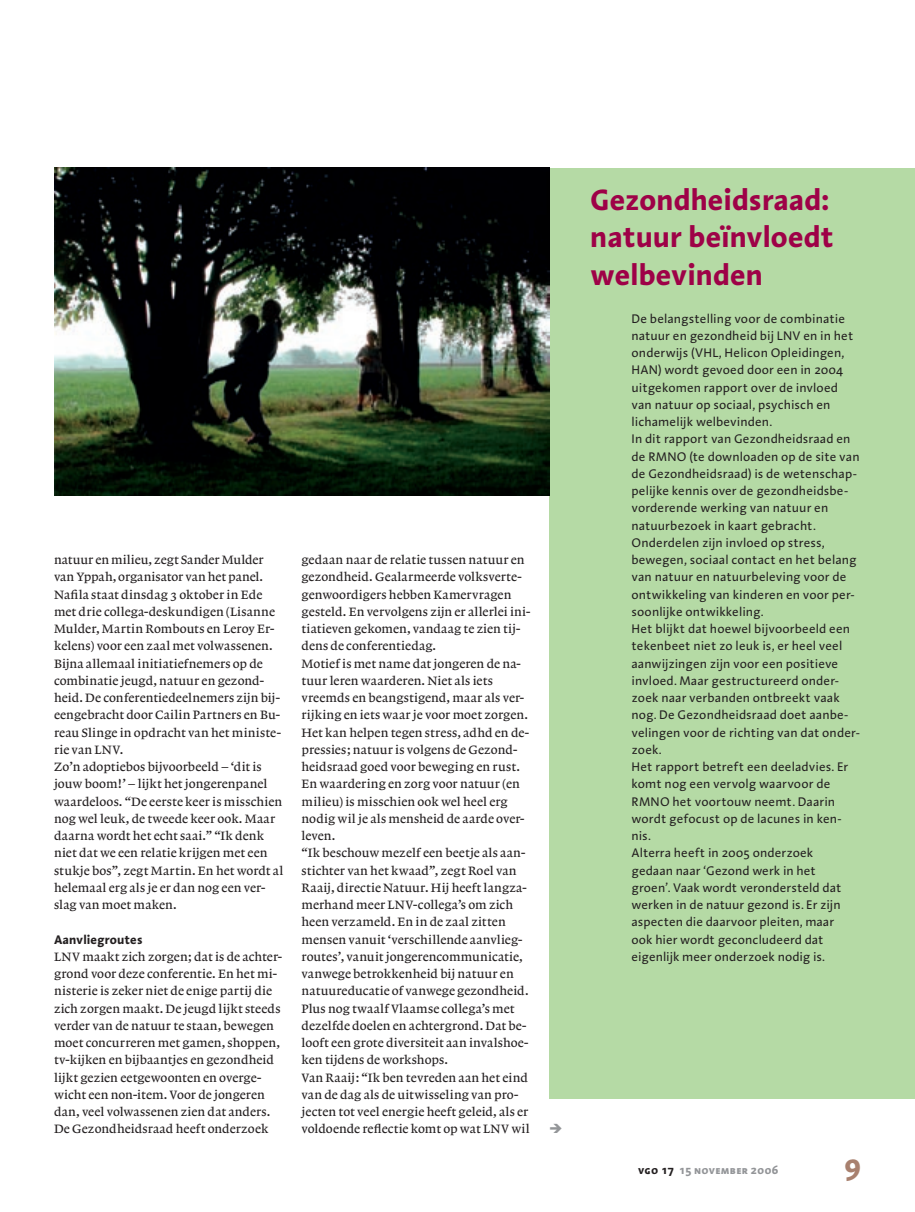
<style>
.page{position:relative;width:915px;height:1212px;background:#fff}
.page>*{position:absolute;margin:0;border:0;box-sizing:border-box;transform-origin:0 0}
.t1{font:700 30px/37.5px "Linotype Aroma";color:#9e0147}
.t2{font:500 12.75px/17.2px "Lexicon No 1 Roman A";letter-spacing:.01em;color:#231f20}
.t3{font:12.75px/17.2px "Linotype Aroma";letter-spacing:.005em;color:#231f20}
.t4{font:700 12.75px "Linotype Aroma";letter-spacing:.005em;color:#231f20}
.t5{font:700 12px "Linotype Aroma SC";letter-spacing:.02em;color:#939598}
.s1{color:#231f20}
</style>
<div class="page">
<div style="left:549px;top:168px;width:365px;height:931px;background:#b5daa5"></div>
<img style="left:54px;top:167px;width:495px;height:328px">
<p class="t2" style="left:54px;top:551px;width:231px">natuur en milieu, zegt Sander Mulder van Yppah, organisator van het panel.<br>Nafila staat dinsdag 3 oktober in Ede met drie collega-deskundigen (Lisanne Mulder, Martin Rombouts en Leroy Er&shy;kelens) voor een zaal met volwassenen.<br>Bijna allemaal initiatiefnemers op de combinatie jeugd, natuur en gezond&shy;heid. De conferentiedeelnemers zijn bij&shy;eengebracht door Cailin Partners en Bu&shy;reau Slinge in opdracht van het ministe&shy;rie van LNV.<br>Zo’n adoptiebos bijvoorbeeld – ‘dit is jouw boom!’ – lijkt het jongerenpanel waardeloos. “De eerste keer is misschien nog wel leuk, de tweede keer ook. Maar daarna wordt het echt saai.” “Ik denk niet dat we een relatie krijgen met een stukje bos”, zegt Martin. En het wordt al helemaal erg als je er dan nog een ver&shy;slag van moet maken.</p>
<p class="t4" style="left:54px;top:931px;width:90px">Aanvliegroutes</p>
<p class="t2" style="left:54px;top:948px;width:229px">LNV maakt zich zorgen; dat is de achter&shy;grond voor deze conferentie. En het mi&shy;nisterie is zeker niet de enige partij die zich zorgen maakt. De jeugd lijkt steeds verder van de natuur te staan, bewegen moet concurreren met gamen, shoppen, tv-kijken en bijbaantjes en gezondheid lijkt gezien eetgewoonten en overge&shy;wicht een non-item. Voor de jongeren dan, veel volwassenen zien dat anders.<br>De Gezondheidsraad heeft onderzoek</p>
<p class="t2" style="left:301px;top:551px;width:230px">gedaan naar de relatie tussen natuur en gezondheid. Gealarmeerde volksverte&shy;genwoordigers hebben Kamervragen gesteld. En vervolgens zijn er allerlei ini&shy;tiatieven gekomen, vandaag te zien tij&shy;dens de conferentiedag.<br>Motief is met name dat jongeren de na&shy;tuur leren waarderen. Niet als iets vreemds en beangstigend, maar als ver&shy;rijking en iets waar je voor moet zorgen.<br>Het kan helpen tegen stress, adhd en de&shy;pressies; natuur is volgens de Gezond&shy;heidsraad goed voor beweging en rust.<br>En waardering en zorg voor natuur (en milieu) is misschien ook wel heel erg nodig wil je als mensheid de aarde over&shy;leven.<br>“Ik beschouw mezelf een beetje als aan&shy;stichter van het kwaad”, zegt Roel van Raaij, directie Natuur. Hij heeft langza&shy;merhand meer LNV-collega’s om zich heen verzameld. En in de zaal zitten mensen vanuit ‘verschillende aanvlieg&shy;routes’, vanuit jongerencommunicatie, vanwege betrokkenheid bij natuur en natuureducatie of vanwege gezondheid.<br>Plus nog twaalf Vlaamse collega’s met dezelfde doelen en achtergrond. Dat be&shy;looft een grote diversiteit aan invalshoe&shy;ken tijdens de workshops.<br>Van Raaij: “Ik ben tevreden aan het eind van de dag als de uitwisseling van pro&shy;jecten tot veel energie heeft geleid, als er voldoende reflectie komt op wat LNV wil</p>
<h1 class="t1" style="left:590px;top:180px;width:245px">Gezondheidsraad: natuur beïnvloedt welbevinden</h1>
<p class="t3" style="left:631px;top:309px;width:230px">De belangstelling voor de combinatie natuur en gezondheid bij LNV en in het onderwijs (VHL, Helicon Opleidingen, HAN) wordt gevoed door een in 2004 uitgekomen rapport over de invloed van natuur op sociaal, psychisch en lichamelijk welbevinden.<br>In dit rapport van Gezondheidsraad en de RMNO (te downloaden op de site van de Gezondheidsraad) is de wetenschap&shy;pelijke kennis over de gezondheidsbe&shy;vorderende werking van natuur en natuurbezoek in kaart gebracht.<br>Onderdelen zijn invloed op stress, bewegen, sociaal contact en het belang van natuur en natuurbeleving voor de ontwikkeling van kinderen en voor per&shy;soonlijke ontwikkeling.<br>Het blijkt dat hoewel bijvoorbeeld een tekenbeet niet zo leuk is, er heel veel aanwijzingen zijn voor een positieve invloed. Maar gestructureerd onder&shy;zoek naar verbanden ontbreekt vaak nog. De Gezondheidsraad doet aanbe&shy;velingen voor de richting van dat onder&shy;zoek.<br>Het rapport betreft een deeladvies. Er komt nog een vervolg waarvoor de RMNO het voortouw neemt. Daarin wordt gefocust op de lacunes in ken&shy;nis.<br>Alterra heeft in 2005 onderzoek<br>gedaan naar ‘Gezond werk in het<br>groen’. Vaak wordt verondersteld dat werken in de natuur gezond is. Er zijn aspecten die daarvoor pleiten, maar<br>ook hier wordt geconcludeerd dat eigenlijk meer onderzoek nodig is.</p>
<p class="t5" style="left:637px;top:1162px;width:142px"><span class="s1">vgo 17</span> 15 november 2006</p>
</div>
